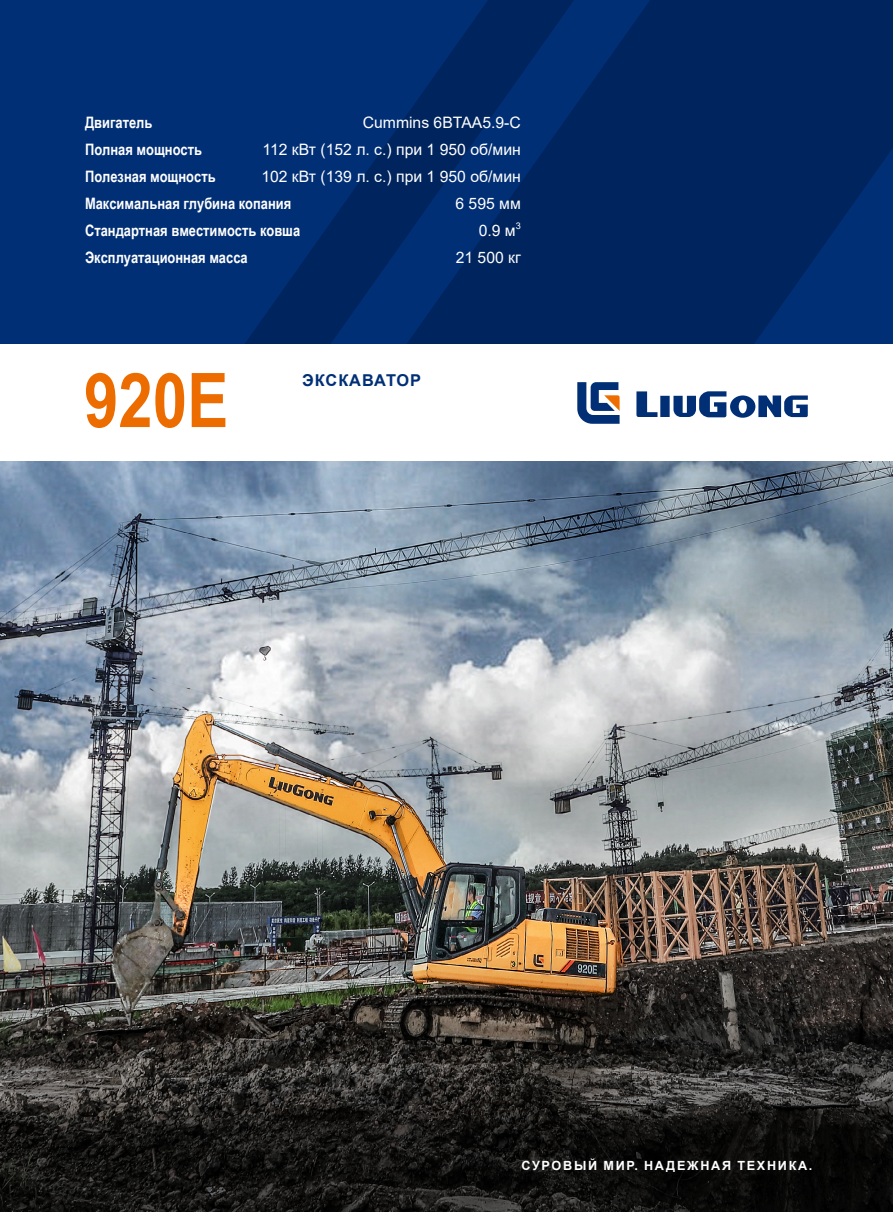
<style>
.page{position:relative;width:893px;height:1212px;background:#fff}
.page>*{position:absolute;margin:0;border:0;box-sizing:border-box;transform-origin:0 0}
.t1{font:700 75.45px "Arial Narrow";color:#ed6c00}
.t2{font:700 16.35px "Arial";letter-spacing:.06em;color:#002f75}
.t3{font:700 15.75px/27px "Arial Narrow";color:#fff}
.t4{font:15.75px "Arial";color:#fff}
.t5{font:700 12.6px "Arial";letter-spacing:.135em;color:#fff}
.t6{font:9.15px "Arial";color:#fff}
</style>
<div class="page">
<img style="left:0;top:461px;width:893px;height:440px">
<div style="left:0;top:0;width:893px;height:344px;background:#002f75"></div>
<svg style="left:245px;top:128px;width:153px;height:216px"></svg>
<svg style="left:398px;top:0;width:495px;height:344px;fill:#00255e"></svg>
<svg style="left:636px;top:391px;width:172px;height:27px"></svg>
<svg style="left:577px;top:382px;width:43px;height:42px"></svg>
<img style="left:0;top:901px;width:893px;height:311px">
<p class="t3" style="left:85px;top:109px;width:217px">Двигатель<br>Полная мощность<br>Полезная мощность<br>Максимальная глубина копания<br>Стандартная вместимость ковша<br>Эксплуатационная масса</p>
<p class="t4" style="left:363px;top:112px;width:160px">Cummins 6BTAA5.9-C</p>
<p class="t4" style="left:262px;top:139px;width:260px">112 кВт (152 л. с.) при 1 950 об/мин</p>
<p class="t4" style="left:261px;top:166px;width:261px">102 кВт (139 л. с.) при 1 950 об/мин</p>
<p class="t4" style="left:455px;top:193px;width:67px">6 595 мм</p>
<p class="t4" style="left:479px;top:220px;width:39px">0.9 м</p>
<p class="t6" style="left:516px;top:219px;width:7px">3</p>
<p class="t4" style="left:456px;top:247px;width:67px">21 500 кг</p>
<h1 class="t1" style="left:84px;top:343px;width:146px">920E</h1>
<p class="t2" style="left:302px;top:368px;width:121px">ЭКСКАВАТОР</p>
<p class="t5" style="left:521px;top:1157px;width:292px">СУРОВЫЙ МИР. НАДЕЖНАЯ ТЕХНИКА.</p>
</div>
